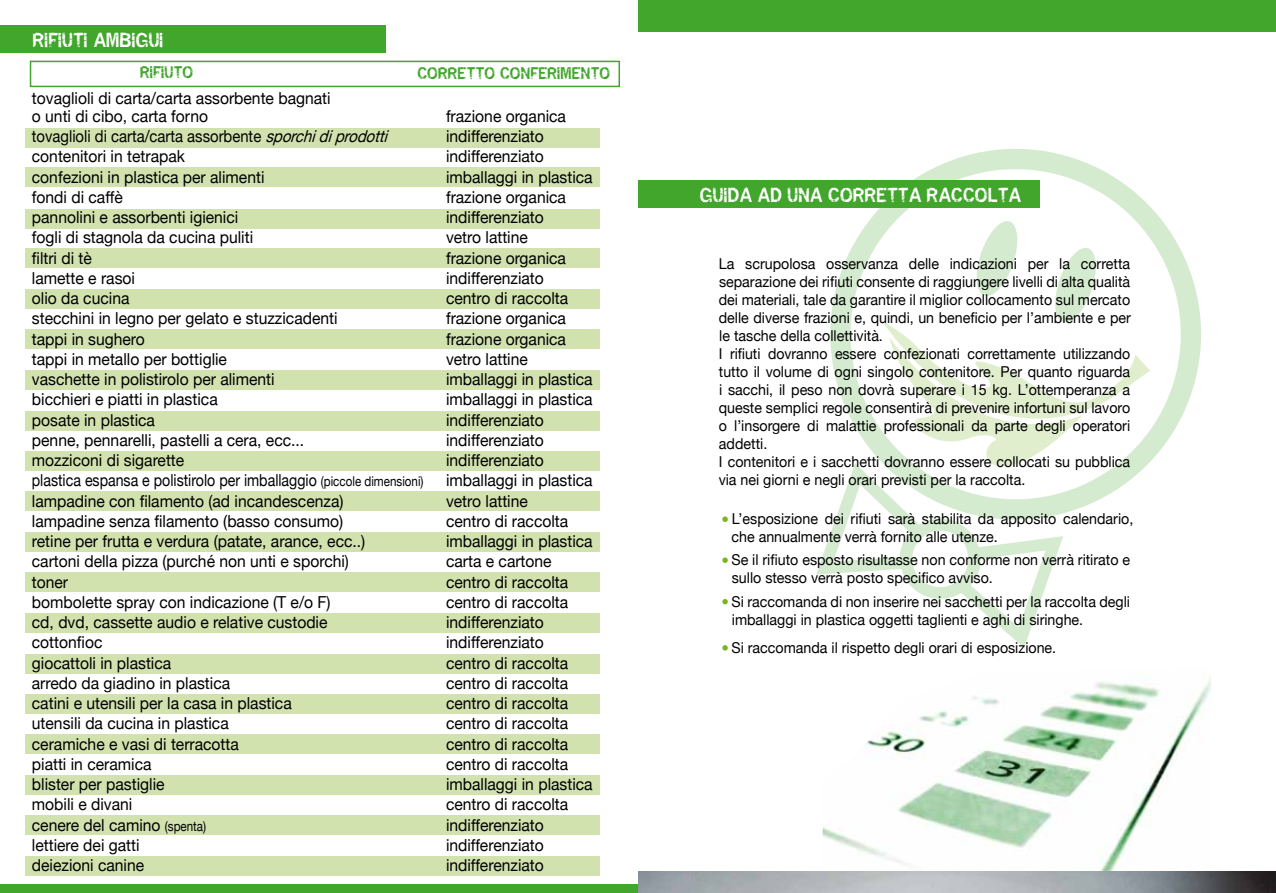
<style>
.page{position:relative;width:1276px;height:893px;background:#fff}
.page>*{position:absolute;margin:0;border:0;box-sizing:border-box;transform-origin:0 0}
.t1{font:18px "Miasm Infection";color:#fff;scale:.9 1}
.t2{font:16.5px/18px "Helvetica Neue";color:#000;scale:.95 1}
.t3{font:16.5px "Helvetica Neue";color:#000;scale:.86 1}
.t4{font:16.5px "Helvetica Neue";color:#000;scale:.9 1}
.t5{font:15px/18px "Helvetica Neue";color:#000;scale:.95 1}
.t6{font:15px "Miasm Infection";color:#41a62b;scale:.9 1}
.s1{font-style:italic}
.s2{font-size:13.5px}
</style>
<div class="page">
<div style="left:30px;top:61px;width:590px;height:26px;border:2px solid #41a62b"></div>
<div style="left:26px;top:128px;width:574px;height:19px;background:#d1e2af"></div>
<div style="left:26px;top:167px;width:574px;height:20px;background:#d1e2af"></div>
<div style="left:26px;top:209px;width:574px;height:19px;background:#d1e2af"></div>
<div style="left:26px;top:248px;width:574px;height:20px;background:#d1e2af"></div>
<div style="left:26px;top:289px;width:574px;height:20px;background:#d1e2af"></div>
<div style="left:26px;top:330px;width:574px;height:19px;background:#d1e2af"></div>
<div style="left:26px;top:370px;width:574px;height:19px;background:#d1e2af"></div>
<div style="left:26px;top:411px;width:574px;height:20px;background:#d1e2af"></div>
<div style="left:26px;top:451px;width:574px;height:19px;background:#d1e2af"></div>
<div style="left:26px;top:492px;width:574px;height:19px;background:#d1e2af"></div>
<div style="left:26px;top:532px;width:574px;height:20px;background:#d1e2af"></div>
<div style="left:26px;top:572px;width:574px;height:19px;background:#d1e2af"></div>
<div style="left:26px;top:613px;width:574px;height:19px;background:#d1e2af"></div>
<div style="left:26px;top:654px;width:574px;height:20px;background:#d1e2af"></div>
<div style="left:26px;top:694px;width:574px;height:20px;background:#d1e2af"></div>
<div style="left:26px;top:735px;width:574px;height:19px;background:#d1e2af"></div>
<div style="left:26px;top:775px;width:574px;height:19px;background:#d1e2af"></div>
<div style="left:26px;top:815px;width:574px;height:20px;background:#d1e2af"></div>
<div style="left:26px;top:856px;width:574px;height:20px;background:#d1e2af"></div>
<div style="left:638px;top:0;width:638px;height:32px;background:#41a62b"></div>
<div style="left:0;top:884px;width:638px;height:9px;background:#41a62b"></div>
<div style="left:0;top:26px;width:386px;height:27px;background:#41a62b"></div>
<svg style="left:830px;top:149px;width:371px;height:362px"></svg>
<svg style="left:881px;top:219px;width:269px;height:261px"></svg>
<svg style="left:816px;top:452px;width:256px;height:196px"></svg>
<div style="left:638px;top:180px;width:401px;height:28px;background:#41a62b"></div>
<svg style="left:722px;top:516px;width:6px;height:6px"></svg>
<svg style="left:722px;top:557px;width:6px;height:6px"></svg>
<svg style="left:722px;top:599px;width:6px;height:5px"></svg>
<svg style="left:722px;top:645px;width:6px;height:6px"></svg>
<img style="left:822px;top:677px;width:389px;height:195px">
<img style="left:638px;top:872px;width:638px;height:21px">
<p class="t1" style="left:33px;top:28px;width:147px">RIFIUTI AMBIGUI</p>
<p class="t6" style="left:140px;top:62px;width:61px">RIFIUTO</p>
<p class="t6" style="left:418px;top:63px;width:216px">CORRETTO CONFERIMENTO</p>
<p class="t2" style="left:32px;top:89px;width:316px">tovaglioli di carta/carta assorbente bagnati o unti di cibo, carta forno</p>
<p class="t2" style="left:446px;top:107px;width:128px">frazione organica</p>
<p class="t4" style="left:32px;top:126px;width:402px">tovaglioli di carta/carta assorbente <span class="s1">sporchidiprodotti</span></p>
<p class="t2" style="left:446px;top:127px;width:104px">indifferenziato</p>
<p class="t2" style="left:32px;top:147px;width:163px">contenitori in tetrapak</p>
<p class="t2" style="left:446px;top:147px;width:104px">indifferenziato</p>
<p class="t2" style="left:32px;top:167px;width:246px">confezioni in plastica per alimenti</p>
<p class="t2" style="left:446px;top:167px;width:156px">imballaggi in plastica</p>
<p class="t2" style="left:32px;top:188px;width:97px">fondi di caffè</p>
<p class="t2" style="left:446px;top:188px;width:128px">frazione organica</p>
<p class="t2" style="left:32px;top:208px;width:219px">pannolini e assorbenti igienici</p>
<p class="t2" style="left:446px;top:208px;width:104px">indifferenziato</p>
<p class="t2" style="left:32px;top:228px;width:234px">fogli di stagnola da cucina puliti</p>
<p class="t2" style="left:446px;top:228px;width:88px">vetro lattine</p>
<p class="t2" style="left:32px;top:248px;width:65px">filtri di tè</p>
<p class="t2" style="left:446px;top:248px;width:128px">frazione organica</p>
<p class="t2" style="left:32px;top:269px;width:110px">lamette e rasoi</p>
<p class="t2" style="left:446px;top:269px;width:104px">indifferenziato</p>
<p class="t2" style="left:32px;top:289px;width:104px">olio da cucina</p>
<p class="t2" style="left:446px;top:289px;width:130px">centro di raccolta</p>
<p class="t2" style="left:32px;top:309px;width:323px">stecchini in legno per gelato e stuzzicadenti</p>
<p class="t2" style="left:446px;top:309px;width:128px">frazione organica</p>
<p class="t2" style="left:32px;top:329px;width:120px">tappi in sughero</p>
<p class="t2" style="left:446px;top:329px;width:128px">frazione organica</p>
<p class="t2" style="left:32px;top:350px;width:207px">tappi in metallo per bottiglie</p>
<p class="t2" style="left:446px;top:350px;width:88px">vetro lattine</p>
<p class="t2" style="left:32px;top:370px;width:257px">vaschette in polistirolo per alimenti</p>
<p class="t2" style="left:446px;top:370px;width:156px">imballaggi in plastica</p>
<p class="t2" style="left:32px;top:390px;width:197px">bicchieri e piatti in plastica</p>
<p class="t2" style="left:446px;top:390px;width:156px">imballaggi in plastica</p>
<p class="t2" style="left:32px;top:410px;width:131px">posate in plastica</p>
<p class="t2" style="left:446px;top:410px;width:104px">indifferenziato</p>
<p class="t2" style="left:32px;top:431px;width:288px">penne, pennarelli, pastelli a cera, ecc...</p>
<p class="t2" style="left:446px;top:431px;width:104px">indifferenziato</p>
<p class="t2" style="left:32px;top:451px;width:162px">mozziconi di sigarette</p>
<p class="t2" style="left:446px;top:451px;width:104px">indifferenziato</p>
<p class="t3" style="left:32px;top:471px;width:457px">plastica espansa e polistirolo per imballaggio <span class="s2">(piccole dimensioni)</span></p>
<p class="t2" style="left:446px;top:471px;width:156px">imballaggi in plastica</p>
<p class="t2" style="left:32px;top:491px;width:329px">lampadine con filamento (ad incandescenza)</p>
<p class="t2" style="left:446px;top:491px;width:88px">vetro lattine</p>
<p class="t2" style="left:32px;top:512px;width:329px">lampadine senza filamento (basso consumo)</p>
<p class="t2" style="left:446px;top:512px;width:130px">centro di raccolta</p>
<p class="t2" style="left:32px;top:532px;width:352px">retine per frutta e verdura (patate, arance, ecc..)</p>
<p class="t2" style="left:446px;top:532px;width:156px">imballaggi in plastica</p>
<p class="t2" style="left:32px;top:552px;width:335px">cartoni della pizza (purché non unti e sporchi)</p>
<p class="t2" style="left:446px;top:552px;width:113px">carta e cartone</p>
<p class="t2" style="left:32px;top:572px;width:40px">toner</p>
<p class="t2" style="left:446px;top:572px;width:130px">centro di raccolta</p>
<p class="t2" style="left:32px;top:593px;width:316px">bombolette spray con indicazione (T e/o F)</p>
<p class="t2" style="left:446px;top:593px;width:130px">centro di raccolta</p>
<p class="t2" style="left:32px;top:613px;width:313px">cd, dvd, cassette audio e relative custodie</p>
<p class="t2" style="left:446px;top:613px;width:104px">indifferenziato</p>
<p class="t2" style="left:32px;top:633px;width:76px">cottonfioc</p>
<p class="t2" style="left:446px;top:633px;width:104px">indifferenziato</p>
<p class="t2" style="left:32px;top:653px;width:148px">giocattoli in plastica</p>
<p class="t2" style="left:446px;top:653px;width:130px">centro di raccolta</p>
<p class="t2" style="left:32px;top:674px;width:210px">arredo da giadino in plastica</p>
<p class="t2" style="left:446px;top:674px;width:130px">centro di raccolta</p>
<p class="t2" style="left:32px;top:694px;width:275px">catini e utensili per la casa in plastica</p>
<p class="t2" style="left:446px;top:694px;width:130px">centro di raccolta</p>
<p class="t2" style="left:32px;top:714px;width:209px">utensili da cucina in plastica</p>
<p class="t2" style="left:446px;top:714px;width:130px">centro di raccolta</p>
<p class="t2" style="left:32px;top:734px;width:219px">ceramiche e vasi di terracotta</p>
<p class="t2" style="left:446px;top:734px;width:130px">centro di raccolta</p>
<p class="t2" style="left:32px;top:755px;width:127px">piatti in ceramica</p>
<p class="t2" style="left:446px;top:755px;width:130px">centro di raccolta</p>
<p class="t2" style="left:32px;top:775px;width:141px">blister per pastiglie</p>
<p class="t2" style="left:446px;top:775px;width:156px">imballaggi in plastica</p>
<p class="t2" style="left:32px;top:795px;width:107px">mobili e divani</p>
<p class="t2" style="left:446px;top:795px;width:130px">centro di raccolta</p>
<p class="t2" style="left:32px;top:815px;width:185px">cenere del camino <span class="s2">(spenta)</span></p>
<p class="t2" style="left:446px;top:815px;width:104px">indifferenziato</p>
<p class="t2" style="left:32px;top:836px;width:115px">lettiere dei gatti</p>
<p class="t2" style="left:446px;top:836px;width:104px">indifferenziato</p>
<p class="t2" style="left:32px;top:856px;width:120px">deiezioni canine</p>
<p class="t2" style="left:446px;top:856px;width:104px">indifferenziato</p>
<p class="t1" style="left:700px;top:182px;width:358px">GUIDA AD UNA CORRETTA RACCOLTA</p>
<p class="t5" style="left:718px;top:255px;width:435px">La scrupolosa osservanza delle indicazioni per la corretta separazione dei rifiuti consente di raggiungere livelli di alta qualità dei materiali, tale da garantire il miglior collocamento sul mercato delle diverse frazioni e, quindi, un beneficio per l’ambiente e per le tasche della collettività.<br>I rifiuti dovranno essere confezionati correttamente utilizzando tutto il volume di ogni singolo contenitore. Per quanto riguarda i sacchi, il peso non dovrà superare i 15 kg. L’ottemperanza a queste semplici regole consentirà di prevenire infortuni sul lavoro o l’insorgere di malattie professionali da parte degli operatori addetti.<br>I contenitori e i sacchetti dovranno essere collocati su pubblica via nei giorni e negli orari previsti per la raccolta.</p>
<p class="t5" style="left:731px;top:510px;width:424px">L’esposizione dei rifiuti sarà stabilita da apposito calendario, che annualmente verrà fornito alle utenze.</p>
<p class="t5" style="left:731px;top:550px;width:421px">Se il rifiuto esposto risultasse non conforme non verrà ritirato e sullo stesso verrà posto specifico avviso.</p>
<p class="t5" style="left:731px;top:592px;width:421px">Si raccomanda di non inserire nei sacchetti per la raccolta degli imballaggi in plastica oggetti taglienti e aghi di siringhe.</p>
<p class="t5" style="left:731px;top:639px;width:343px">Si raccomanda il rispetto degli orari di esposizione.</p>
</div>
